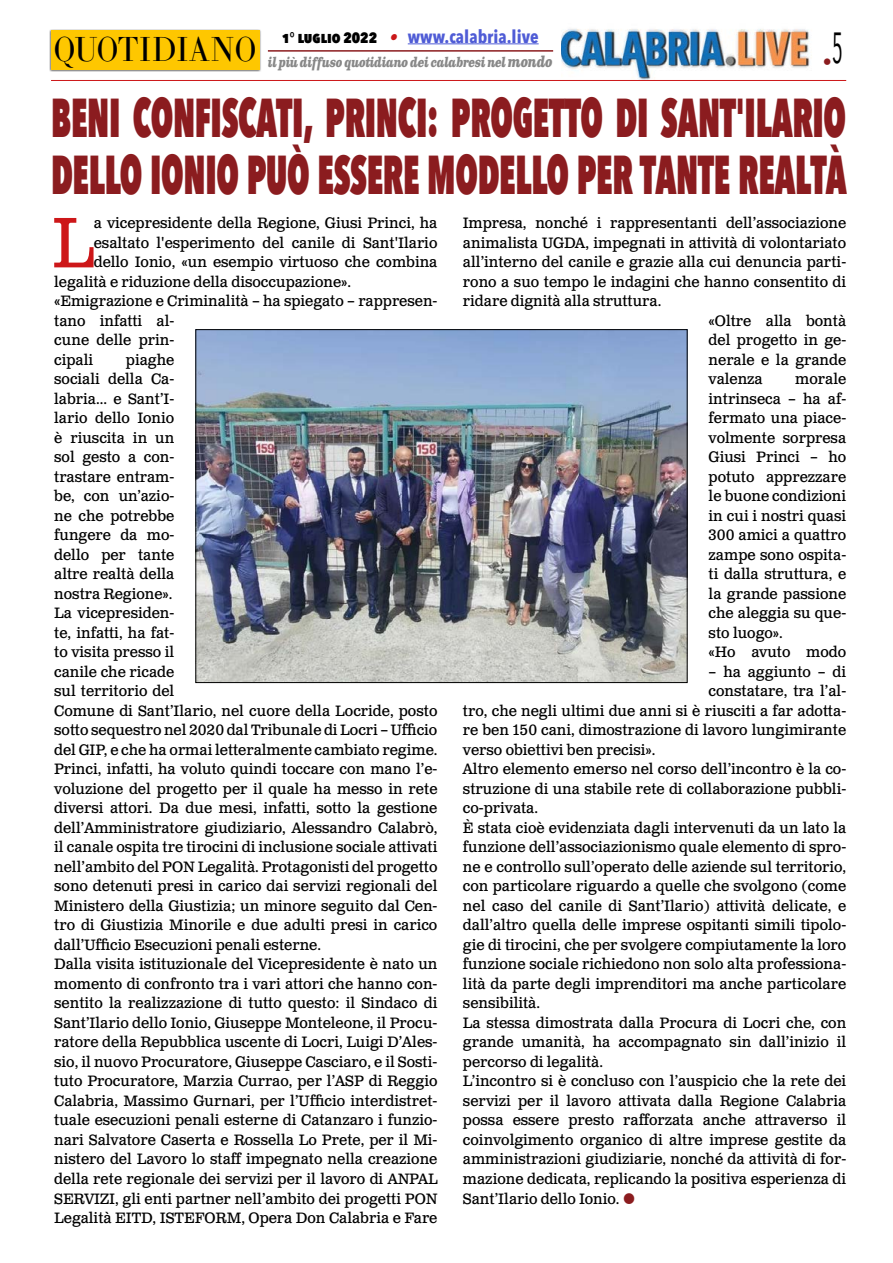
<style>
.page{position:relative;width:893px;height:1263px;background:#fff}
.page>*{position:absolute;margin:0;border:0;box-sizing:border-box;transform-origin:0 0}
.t1{font:71.25px "Clarendon Text Pro";color:#cd1719;scale:.9 1}
.t2{font:800 54.6px/57px "Avenir Next Condensed";letter-spacing:-.01em;color:#8b1c1f;scale:.65 1}
.t3{font:34.2px "LTC Bodoni 175 Pro";color:#000;scale:.88 1}
.t4{font:700 18px "Avenir Next Condensed";color:#4f5cd6}
.t5{font:18px "Avenir Next Condensed";color:#8b1c1f}
.t6{font:15px/19.5px "Clarendon Text Pro";color:#000;scale:.96 1}
.t7{font:italic 700 13.5px "Clarendon Text Pro";letter-spacing:-.05em;color:#878787;scale:.79 1}
.s1{font-weight:800;font-size:15px;color:#000}
.s2{font-family:"Clarendon Text Pro";font-style:italic;font-size:16.5px;color:#ca181a}
.s3{font-size:15px}
</style>
<div class="page">
<img style="left:561px;top:29px;width:249px;height:51px">
<hr style="left:51px;top:80px;width:795px;height:1px;background:#cd1719">
<div style="left:49px;top:29px;width:212px;height:43px;background:#000;opacity:.75"></div>
<div style="left:51px;top:31px;width:208px;height:39px;background:#fec700"></div>
<hr style="left:408px;top:43px;width:131px;height:1px;background:#4f5cd6">
<hr style="left:268px;top:50px;width:285px;height:2px;background:#8b1c1f">
<img style="left:198px;top:331px;width:487px;height:350px">
<p class="t4" style="left:282px;top:25px;width:258px"><span class="s1">1° luglio 2022</span> <span class="s2">•</span> www.calabria.live</p>
<p class="t7" style="left:268px;top:53px;width:362px">il più diffuso quotidiano dei calabresi nel <span class="s3">mondo</span></p>
<p class="t5" style="left:823px;top:46px;width:22px">•<sup>5</sup></p>
<h2 class="t2" style="left:51px;top:89px;width:1226px">BENI CONFISCATI, PRINCI: PROGETTO DI SANT'ILARIO<br>DELLO IONIO PUÒ ESSERE MODELLO PER TANTE REALTÀ</h2>
<h1 class="t1" style="left:52px;top:200px;width:48px">L</h1>
<p class="t6" style="left:94px;top:214px;width:359px">a vicepresidente della Regione, Giusi Princi, ha</p>
<h3 class="t3" style="left:54px;top:27px;width:232px">QUOTIDIANO</h3>
<p class="t6" style="left:463px;top:214px;width:401px">Impresa, nonché i rappresentanti dell’associazione</p>
<p class="t6" style="left:463px;top:234px;width:401px">animalista UGDA, impegnati in attività di volontariato</p>
<p class="t6" style="left:463px;top:253px;width:401px">all’interno del canile e grazie alla cui denuncia parti-</p>
<p class="t6" style="left:463px;top:273px;width:401px">rono a suo tempo le indagini che hanno consentito di</p>
<p class="t6" style="left:463px;top:292px;width:208px">ridare dignità alla struttura.</p>
<p class="t6" style="left:709px;top:312px;width:145px">«Oltre alla bontà</p>
<p class="t6" style="left:709px;top:331px;width:145px">del progetto in ge-</p>
<p class="t6" style="left:709px;top:351px;width:145px">nerale e la grande</p>
<p class="t6" style="left:709px;top:370px;width:58px">valenza</p>
<p class="t6" style="left:94px;top:234px;width:359px">esaltato l'esperimento del canile di Sant'Ilario</p>
<p class="t6" style="left:94px;top:253px;width:359px">dello Ionio, «un esempio virtuoso che combina</p>
<p class="t6" style="left:54px;top:273px;width:311px">legalità e riduzione della disoccupazione».</p>
<p class="t6" style="left:54px;top:292px;width:401px">«Emigrazione e Criminalità – ha spiegato – rappresen-</p>
<p class="t6" style="left:54px;top:312px;width:127px">tano infatti al-</p>
<p class="t6" style="left:54px;top:331px;width:127px">cune delle prin-</p>
<p class="t6" style="left:54px;top:351px;width:42px">cipali</p>
<p class="t6" style="left:54px;top:351px;width:401px;text-indent:72px">piaghe<br>sociali della Ca-<br>labria... e Sant’I-<br>lario dello Ionio<br>è riuscita in un<br>sol gesto a con-<br>trastare entram-<br>be, con un’azio-<br>ne che potrebbe<br>fungere da mo-<br>dello per tante<br>altre realtà della<br>nostra Regione».<br>La vicepresiden-<br>te, infatti, ha fat-<br>to visita presso il<br>canile che ricade<br>sul territorio del<br>Comune di Sant’Ilario, nel cuore della Locride, posto sotto sequestro nel 2020 dal Tribunale di Locri – Ufficio del GIP, e che ha ormai letteralmente cambiato regime.<br>Princi, infatti, ha voluto quindi toccare con mano l’e&shy;voluzione del progetto per il quale ha messo in rete diversi attori. Da due mesi, infatti, sotto la gestione dell’Amministratore giudiziario, Alessandro Calabrò, il canale ospita tre tirocini di inclusione sociale attivati nell’ambito del PON Legalità. Protagonisti del progetto sono detenuti presi in carico dai servizi regionali del Ministero della Giustizia; un minore seguito dal Cen&shy;tro di Giustizia Minorile e due adulti presi in carico dall’Ufficio Esecuzioni penali esterne.<br>Dalla visita istituzionale del Vicepresidente è nato un momento di confronto tra i vari attori che hanno con&shy;sentito la realizzazione di tutto questo: il Sindaco di Sant’Ilario dello Ionio, Giuseppe Monteleone, il Procu&shy;ratore della Repubblica uscente di Locri, Luigi D’Ales&shy;sio, il nuovo Procuratore, Giuseppe Casciaro, e il Sosti&shy;tuto Procuratore, Marzia Currao, per l’ASP di Reggio Calabria, Massimo Gurnari, per l’Ufficio interdistret&shy;tuale esecuzioni penali esterne di Catanzaro i funzio&shy;nari Salvatore Caserta e Rossella Lo Prete, per il Mi&shy;nistero del Lavoro lo staff impegnato nella creazione della rete regionale dei servizi per il lavoro di ANPAL SERVIZI, gli enti partner nell’ambito dei progetti PON Legalità EITD, ISTEFORM, Opera Don Calabria e Fare</p>
<p class="t6" style="left:709px;top:370px;width:145px;text-indent:87px">morale intrinseca – ha af&shy;fermato una piace&shy;volmente sorpresa<br>Giusi Princi – ho potuto apprezzare le buone condizioni in cui i nostri quasi<br>300 amici a quattro zampe sono ospita&shy;ti dalla struttura, e la grande passione che aleggia su que&shy;sto luogo».<br>«Ho avuto modo</p>
<p class="t6" style="left:709px;top:663px;width:145px">– ha aggiunto – di</p>
<p class="t6" style="left:709px;top:682px;width:145px">constatare, tra l’al-</p>
<p class="t6" style="left:463px;top:702px;width:401px">tro, che negli ultimi due anni si è riusciti a far adotta-</p>
<p class="t6" style="left:463px;top:721px;width:401px">re ben 150 cani, dimostrazione di lavoro lungimirante</p>
<p class="t6" style="left:463px;top:741px;width:202px">verso obiettivi ben precisi».</p>
<p class="t6" style="left:463px;top:760px;width:401px">Altro elemento emerso nel corso dell’incontro è la co-</p>
<p class="t6" style="left:463px;top:780px;width:401px">struzione di una stabile rete di collaborazione pubbli-</p>
<p class="t6" style="left:463px;top:799px;width:80px">co-privata.</p>
<p class="t6" style="left:463px;top:819px;width:401px">È stata cioè evidenziata dagli intervenuti da un lato la</p>
<p class="t6" style="left:463px;top:838px;width:401px">funzione dell’associazionismo quale elemento di spro-</p>
<p class="t6" style="left:463px;top:858px;width:401px">ne e controllo sull’operato delle aziende sul territorio,</p>
<p class="t6" style="left:463px;top:877px;width:401px">con particolare riguardo a quelle che svolgono (come</p>
<p class="t6" style="left:463px;top:897px;width:401px">nel caso del canile di Sant’Ilario) attività delicate, e</p>
<p class="t6" style="left:463px;top:916px;width:401px">dall’altro quella delle imprese ospitanti simili tipolo-</p>
<p class="t6" style="left:463px;top:936px;width:401px">gie di tirocini, che per svolgere compiutamente la loro</p>
<p class="t6" style="left:463px;top:955px;width:401px">funzione sociale richiedono non solo alta professiona-</p>
<p class="t6" style="left:463px;top:975px;width:401px">lità da parte degli imprenditori ma anche particolare</p>
<p class="t6" style="left:463px;top:994px;width:82px">sensibilità.</p>
<p class="t6" style="left:463px;top:1014px;width:401px">La stessa dimostrata dalla Procura di Locri che, con</p>
<p class="t6" style="left:463px;top:1033px;width:401px">grande umanità, ha accompagnato sin dall’inizio il</p>
<p class="t6" style="left:463px;top:1053px;width:147px">percorso di legalità.</p>
<p class="t6" style="left:463px;top:1072px;width:401px">L’incontro si è concluso con l’auspicio che la rete dei</p>
<p class="t6" style="left:463px;top:1092px;width:401px">servizi per il lavoro attivata dalla Regione Calabria</p>
<p class="t6" style="left:463px;top:1111px;width:401px">possa essere presto rafforzata anche attraverso il</p>
<p class="t6" style="left:463px;top:1131px;width:401px">coinvolgimento organico di altre imprese gestite da</p>
<p class="t6" style="left:463px;top:1150px;width:401px">amministrazioni giudiziarie, nonché da attività di for-</p>
<p class="t6" style="left:463px;top:1170px;width:401px">mazione dedicata, replicando la positiva esperienza di</p>
<p class="t6" style="left:463px;top:1189px;width:165px">Sant’Ilario dello Ionio.</p>
</div>
